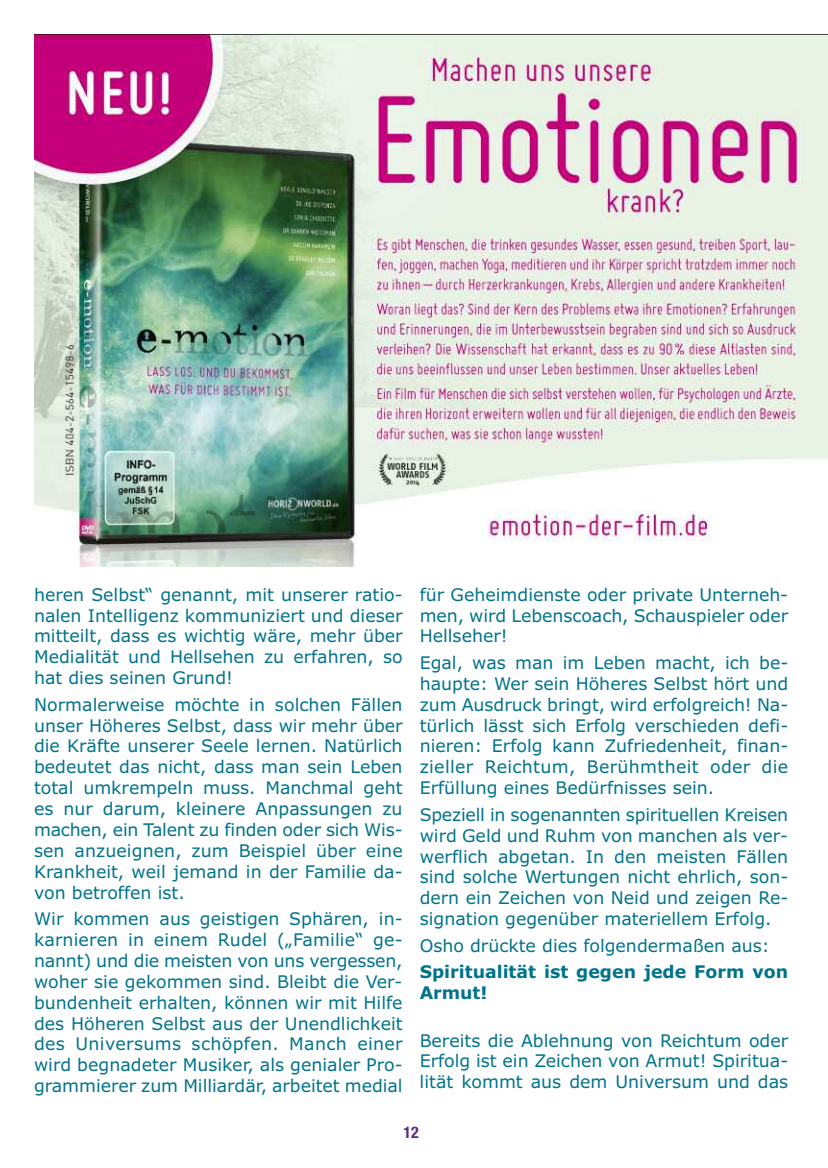
<style>
.page{position:relative;width:828px;height:1168px;background:#fff}
.page>*{position:absolute;margin:0;border:0;box-sizing:border-box;transform-origin:0 0}
.t1{font:17.4px/20.8px "Verdana";color:#00738b;text-align:justify}
.t2{font:700 17.4px/20.8px "Verdana";color:#00738b}
.t3{font:700 condensed 16px "Helvetica Neue LT";color:#622a82}
</style>
<div class="page">
<img style="left:34px;top:34px;width:794px;height:533px">
<p class="t1" style="left:34px;top:584px;width:370px">heren Selbst“ genannt, mit unserer ratio&shy;nalen Intelligenz kommuniziert und dieser mitteilt, dass es wichtig wäre, mehr über Medialität und Hellsehen zu erfahren, so hat dies seinen Grund!</p>
<p class="t1" style="left:34px;top:694px;width:370px">Normalerweise möchte in solchen Fällen unser Höheres Selbst, dass wir mehr über die Kräfte unserer Seele lernen. Natürlich bedeutet das nicht, dass man sein Leben total umkrempeln muss. Manchmal geht es nur darum, kleinere Anpassungen zu machen, ein Talent zu finden oder sich Wis&shy;sen anzueignen, zum Beispiel über eine Krankheit, weil jemand in der Familie da&shy;von betroffen ist.</p>
<p class="t1" style="left:34px;top:909px;width:370px">Wir kommen aus geistigen Sphären, in&shy;karnieren in einem Rudel („Familie“ ge&shy;nannt) und die meisten von uns vergessen, woher sie gekommen sind. Bleibt die Ver&shy;bundenheit erhalten, können wir mit Hilfe des Höheren Selbst aus der Unendlichkeit des Universums schöpfen. Manch einer wird begnadeter Musiker, als genialer Pro&shy;grammierer zum Milliardär, arbeitet medial</p>
<p class="t1" style="left:420px;top:584px;width:370px">für Geheimdienste oder private Unterneh&shy;men, wird Lebenscoach, Schauspieler oder Hellseher!</p>
<p class="t1" style="left:420px;top:652px;width:370px">Egal, was man im Leben macht, ich be&shy;haupte: Wer sein Höheres Selbst hört und zum Ausdruck bringt, wird erfolgreich! Na&shy;türlich lässt sich Erfolg verschieden defi&shy;nieren: Erfolg kann Zufriedenheit, finan&shy;zieller Reichtum, Berühmtheit oder die Erfüllung eines Bedürfnisses sein.</p>
<p class="t1" style="left:420px;top:804px;width:370px">Speziell in sogenannten spirituellen Kreisen wird Geld und Ruhm von manchen als ver&shy;werflich abgetan. In den meisten Fällen sind solche Wertungen nicht ehrlich, son&shy;dern ein Zeichen von Neid und zeigen Re&shy;signation gegenüber materiellem Erfolg.</p>
<p class="t1" style="left:420px;top:935px;width:352px">Osho drückte dies folgendermaßen aus:</p>
<p class="t2" style="left:420px;top:962px;width:370px">Spiritualität ist gegen jede Form von<br>Armut!</p>
<p class="t1" style="left:420px;top:1030px;width:370px">Bereits die Ablehnung von Reichtum oder Erfolg ist ein Zeichen von Armut! Spiritua&shy;lität kommt aus dem Universum und das</p>
<p class="t3" style="left:403px;top:1123px;width:17px">12</p>
</div>
